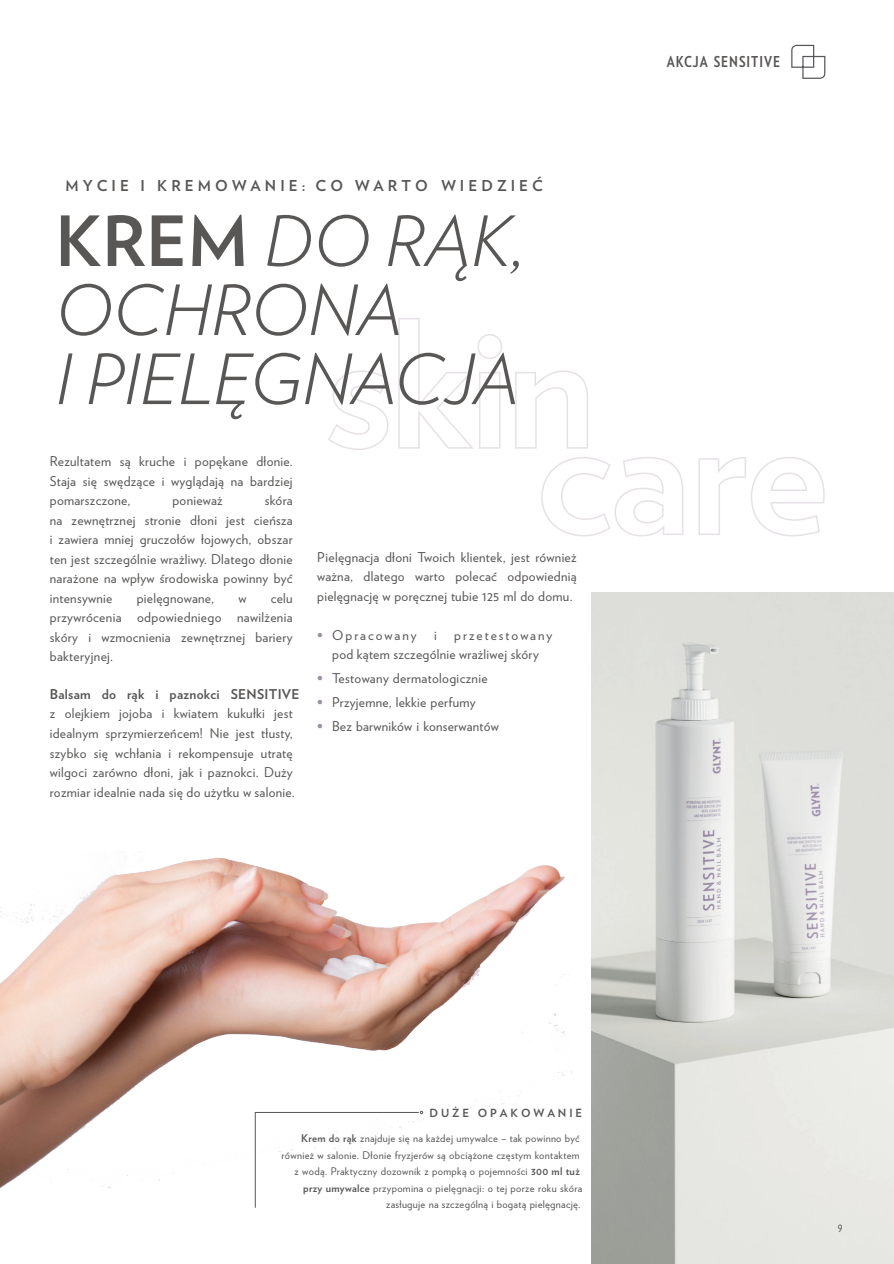
<style>
.page{position:relative;width:894px;height:1264px;background:#fff}
.page>*{position:absolute;margin:0;border:0;box-sizing:border-box;transform-origin:0 0}
.t1{font:italic 300 69px/69px "Verlag";color:#595756}
.t2{font:700 15px "Verlag";letter-spacing:.27em;color:#595756}
.t3{font:700 15px "Verlag Condensed";letter-spacing:.065em;color:#595756}
.t4{font:13.5px/19.5px "Verlag";letter-spacing:.02em;color:#595756;text-align:justify}
.t5{font:700 13.5px "Verlag";letter-spacing:.02em;color:#595756}
.t6{font:13.5px "Verlag";letter-spacing:.145em;color:#595756}
.t7{font:700 11.25px "Verlag";letter-spacing:.26em;color:#595756}
.t8{font:11.25px "Verlag Condensed";color:#595756}
.t9{font:10.5px/16.5px "Verlag";letter-spacing:.03em;color:#595756;text-align:right}
.s1{font-weight:700;font-style:normal}
.s2{font-weight:700;color:#9c8fa2}
.s3{font-weight:700}
</style>
<div class="page">
<img style="left:591px;top:592px;width:302px;height:671px">
<svg style="left:541px;top:457px;width:283px;height:79px"></svg>
<svg style="left:328px;top:318px;width:260px;height:132px"></svg>
<svg style="left:791px;top:45px;width:34px;height:34px"></svg>
<img style="left:0;top:857px;width:572px;height:329px">
<p class="t2" style="left:65px;top:179px;width:479px">MYCIE I KREMOWANIE: CO WARTO WIEDZIEĆ</p>
<h1 class="t1" style="left:55px;top:211px;width:470px"><span class="s1">KREM</span> DO RĄK,<br>OCHRONA<br>I PIELĘGNACJA</h1>
<p class="t4" style="left:50px;top:452px;width:244px">Rezultatem są kruche i popękane dłonie.<br>Staja się swędzące i wyglądają na bardziej pomarszczone,</p>
<p class="t4" style="left:50px;top:491px;width:244px;text-indent:215px">skóra na zewnętrznej stronie dłoni jest cieńsza i zawiera mniej gruczołów łojowych, obszar ten jest szczególnie wrażliwy. Dlatego dłonie narażone na wpływ środowiska powinny być intensywnie</p>
<p class="t4" style="left:172px;top:491px;width:52px">ponieważ</p>
<p class="t4" style="left:50px;top:589px;width:244px;text-indent:221px">celu przywrócenia odpowiedniego nawilżenia skóry i wzmocnienia zewnętrznej bariery bakteryjnej.</p>
<p class="t5" style="left:50px;top:688px;width:251px">Balsam do rąk i paznokci SENSITIVE</p>
<p class="t4" style="left:50px;top:704px;width:246px;text-align:left">z olejkiem jojoba i kwiatem kukułki jest idealnym sprzymierzeńcem! Nie jest tłusty, szybko się wchłania i rekompensuje utratę wilgoci zarówno dłoni, jak i paznokci. Duży rozmiar idealnie nada się do użytku w salonie.</p>
<p class="t4" style="left:137px;top:589px;width:79px">pielęgnowane,</p>
<p class="t4" style="left:238px;top:589px;width:10px">w</p>
<p class="t4" style="left:317px;top:548px;width:261px">Pielęgnacja dłoni Twoich klientek, jest również ważna, dlatego warto polecać odpowiednią pielęgnację w poręcznej tubie 125 ml do domu.</p>
<p class="t6" style="left:317px;top:629px;width:101px"><span class="s2">•</span> Opracowany</p>
<p class="t4" style="left:434px;top:626px;width:4px">i</p>
<p class="t4" style="left:332px;top:626px;width:222px;text-indent:122px">przetestowany pod kątem szczególnie wrażliwej skóry</p>
<p class="t4" style="left:317px;top:669px;width:172px"><span class="s2">•</span> Testowany dermatologicznie</p>
<p class="t4" style="left:317px;top:693px;width:160px"><span class="s2">•</span> Przyjemne, lekkie perfumy</p>
<p class="t4" style="left:317px;top:716px;width:183px"><span class="s2">•</span> Bez barwników i konserwantów</p>
<p class="t3" style="left:666px;top:55px;width:115px">AKCJA SENSITIVE</p>
<p class="t7" style="left:429px;top:1108px;width:154px">DUŻE OPAKOWANIE</p>
<p class="t9" style="left:281px;top:1130px;width:302px"><span class="s3">Krem do rąk</span> znajduje się na każdej umywalce – tak powinno być również w salonie. Dłonie fryzjerów są obciążone częstym kontaktem z wodą. Praktyczny dozownik z pompką o pojemności <span class="s3">300 ml tuż przy umywalce</span> przypomina o pielęgnacji: o tej porze roku skóra zasługuje na szczególną i bogatą pielęgnację.</p>
<p class="t8" style="left:837px;top:1223px;width:6px">9</p>
</div>
